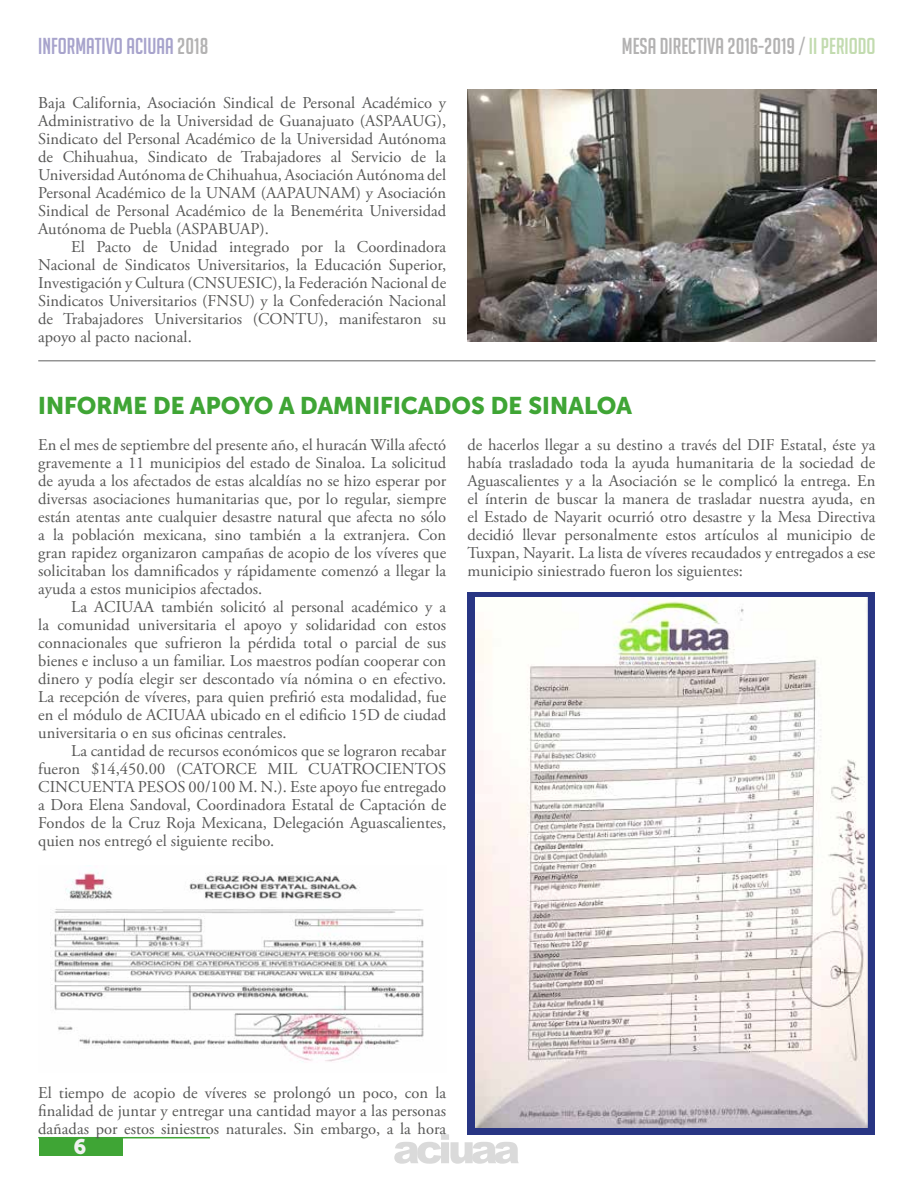
<style>
.page{position:relative;width:918px;height:1188px;background:#fff}
.page>*{position:absolute;margin:0;border:0;box-sizing:border-box;transform-origin:0 0}
.t1{font:24px "Museo Sans Cyrl 900";color:#3fa535}
.t2{font:22.5px "Big Noodle Titling";color:#b3b2b2}
.t3{font:22.5px "Big Noodle Titling";color:#a7a3cc}
.t4{font:21px "Museo Sans Cyrl 900";color:#f2f2f2}
.t5{font:16.5px/18px "Adobe Garamond Pro";color:#575756;text-align:justify}
.s1{color:#b3b2b2}
.s2{color:#c2dbaf}
</style>
<div class="page">
<svg style="left:394px;top:1134px;width:125px;height:30px"></svg>
<div style="left:39px;top:1138px;width:83px;height:17px;background:#3fa535"></div>
<hr style="left:38px;top:1137px;width:172px;height:1px;background:#3fa535">
<div style="left:468px;top:592px;width:407px;height:542px;background:linear-gradient(to right,#283583,#283583)"></div>
<img style="left:50px;top:871px;width:374px;height:191px">
<hr style="left:38px;top:360px;width:837px;height:2px;background:#949494">
<img style="left:476px;top:598px;width:391px;height:529px">
<img style="left:468px;top:89px;width:408px;height:253px">
<h2 class="t3" style="left:38px;top:34px;width:172px">INFORMATIVO ACIUAA <span class="s1">2018</span></h2>
<h2 class="t2" style="left:622px;top:34px;width:255px">MESA DIRECTIVA 2016-2019 / <span class="s2">II PERIODO</span></h2>
<p class="t5" style="left:38px;top:94px;width:409px">Baja California, Asociación Sindical de Personal Académico y Administrativo de la Universidad de Guanajuato (ASPAAUG), Sindicato del Personal Académico de la Universidad Autónoma de Chihuahua, Sindicato de Trabajadores al Servicio de la Universidad Autónoma de Chihuahua, Asociación Autónoma del Personal Académico de la UNAM (AAPAUNAM) y Asociación Sindical de Personal Académico de la Benemérita Universidad Autónoma de Puebla (ASPABUAP).</p>
<p class="t5" style="left:38px;top:238px;width:410px;text-indent:33px">El Pacto de Unidad integrado por la Coordinadora Nacional de Sindicatos Universitarios, la Educación Superior, Investigación y Cultura (CNSUESIC), la Federación Nacional de Sindicatos Universitarios (FNSU) y la Confederación Nacional de Trabajadores Universitarios (CONTU), manifestaron su apoyo al pacto nacional.</p>
<h1 class="t1" style="left:38px;top:392px;width:595px">INFORME DE APOYO A DAMNIFICADOS DE SINALOA</h1>
<p class="t5" style="left:38px;top:436px;width:410px">En el mes de septiembre del presente año, el huracán Willa afectó gravemente a 11 municipios del estado de Sinaloa. La solicitud de ayuda a los afectados de estas alcaldías no se hizo esperar por diversas asociaciones humanitarias que, por lo regular, siempre están atentas ante cualquier desastre natural que afecta no sólo a la población mexicana, sino también a la extranjera. Con gran rapidez organizaron campañas de acopio de los víveres que solicitaban los damnificados y rápidamente comenzó a llegar la ayuda a estos municipios afectados.</p>
<p class="t5" style="left:38px;top:598px;width:410px;text-indent:33px">La ACIUAA también solicitó al personal académico y a la comunidad universitaria el apoyo y solidaridad con estos connacionales que sufrieron la pérdida total o parcial de sus bienes e incluso a un familiar. Los maestros podían cooperar con dinero y podía elegir ser descontado vía nómina o en efectivo.<br>La recepción de víveres, para quien prefirió esta modalidad, fue en el módulo de ACIUAA ubicado en el edificio 15D de ciudad universitaria o en sus oficinas centrales.</p>
<p class="t5" style="left:38px;top:742px;width:410px;text-indent:33px">La cantidad de recursos económicos que se lograron recabar fueron $14,450.00 (CATORCE MIL CUATROCIENTOS CINCUENTA PESOS 00/100 M. N.). Este apoyo fue entregado a Dora Elena Sandoval, Coordinadora Estatal de Captación de Fondos de la Cruz Roja Mexicana, Delegación Aguascalientes, quien nos entregó el siguiente recibo.</p>
<p class="t5" style="left:468px;top:436px;width:410px">de hacerlos llegar a su destino a través del DIF Estatal, éste ya había trasladado toda la ayuda humanitaria de la sociedad de Aguascalientes y a la Asociación se le complicó la entrega. En el ínterin de buscar la manera de trasladar nuestra ayuda, en el Estado de Nayarit ocurrió otro desastre y la Mesa Directiva decidió llevar personalmente estos artículos al municipio de Tuxpan, Nayarit. La lista de víveres recaudados y entregados a ese municipio siniestrado fueron los siguientes:</p>
<p class="t5" style="left:38px;top:1084px;width:409px">El tiempo de acopio de víveres se prolongó un poco, con la finalidad de juntar y entregar una cantidad mayor a las personas dañadas por estos siniestros naturales. Sin embargo, a la hora</p>
<p class="t4" style="left:74px;top:1135px;width:14px">6</p>
</div>
